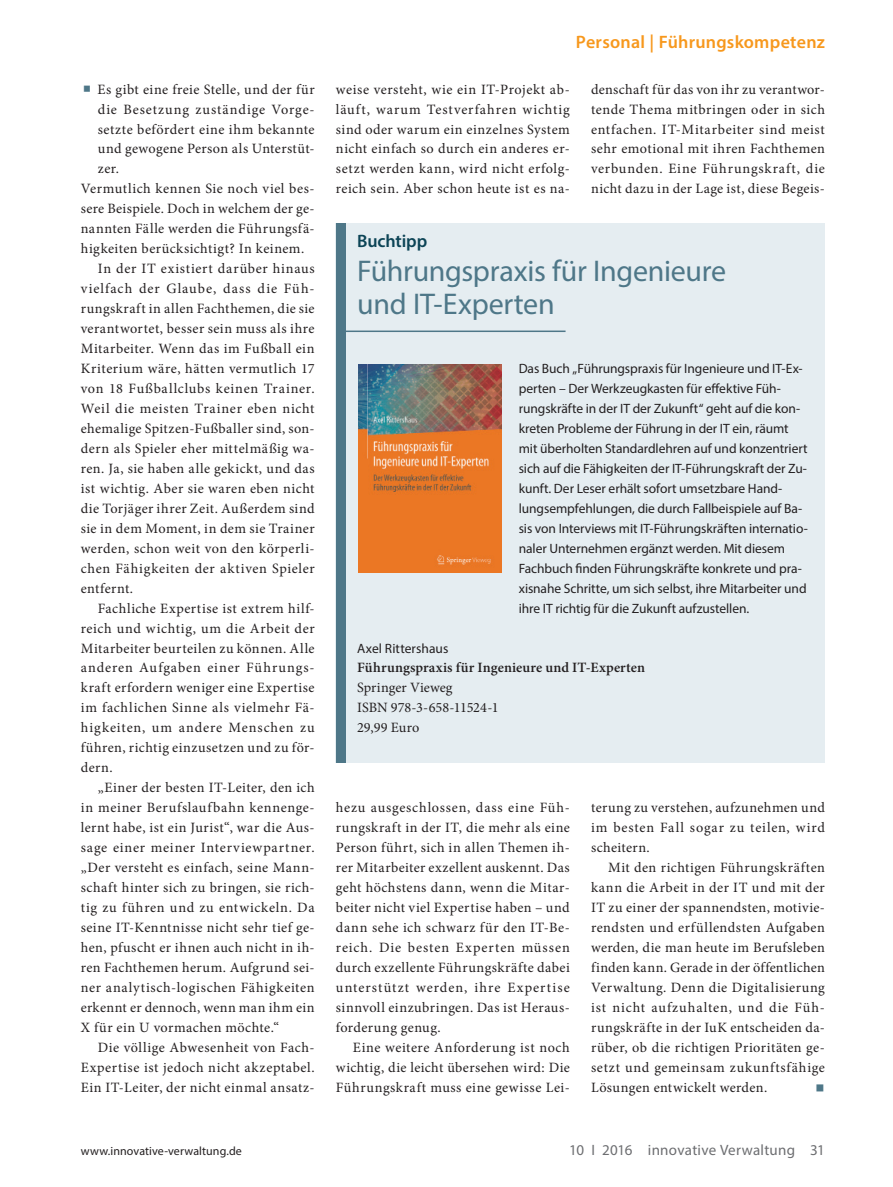
<style>
.page{position:relative;width:893px;height:1187px;background:#fff}
.page>*{position:absolute;margin:0;border:0;box-sizing:border-box;transform-origin:0 0}
.t1{font:30px/33px "Myriad Pro";letter-spacing:-.01em;color:#4e7788}
.t2{font:24px "Minion Pro";color:#4e7788}
.t3{font:600 18px "Myriad Pro";letter-spacing:.015em;color:#f7981d}
.t4{font:600 18px "Myriad Pro";letter-spacing:-.005em;color:#0c4456}
.t5{font:15px "Myriad Pro";letter-spacing:.015em;color:#6d6e71}
.t6{font:14.25px/20px "Minion Pro";letter-spacing:.035em;color:#231f20;text-align:justify}
.t7{font:14.25px "Minion Pro";letter-spacing:.06em;color:#231f20}
.t8{font:14.25px/20px "Minion Pro";color:#231f20}
.t9{font:600 14.25px "Minion Pro";letter-spacing:.01em;color:#231f20}
.t10{font:14.25px "Minion Pro";letter-spacing:.07em;color:#231f20}
.t11{font:14.25px "Minion Pro";letter-spacing:.065em;color:#231f20}
.t12{font:13.5px/20px "Myriad Pro";letter-spacing:-.005em;color:#231f20}
.t13{font:12px "Myriad Pro";letter-spacing:.005em;color:#231f20}
.s1{font-size:21px;color:#4e7788}
</style>
<div class="page">
<div style="left:336px;top:223px;width:489px;height:539px;background:#e5edf1"></div>
<hr style="left:344px;top:330px;width:222px;height:2px;background:#4e7788">
<div style="left:336px;top:223px;width:9px;height:539px;background:#4e7788"></div>
<img style="left:358px;top:364px;width:144px;height:208px">
<p class="t6" style="left:83px;top:80px;width:233px"><span class="s1">■</span> Es gibt eine freie Stelle, und der für</p>
<p class="t11" style="left:98px;top:103px;width:218px">die Besetzung zuständige Vorge-</p>
<p class="t6" style="left:98px;top:120px;width:218px">setzte befördert eine ihm bekannte</p>
<p class="t6" style="left:98px;top:140px;width:218px">und gewogene Person als Unterstüt-</p>
<p class="t6" style="left:98px;top:160px;width:23px">zer.</p>
<p class="t6" style="left:81px;top:180px;width:235px">Vermutlich kennen Sie noch viel bes-</p>
<p class="t6" style="left:81px;top:200px;width:235px">sere Beispiele. Doch in welchem der ge-</p>
<p class="t6" style="left:81px;top:220px;width:235px">nannten Fälle werden die Führungsfä-</p>
<p class="t6" style="left:81px;top:240px;width:225px">higkeiten berücksichtigt? In keinem.</p>
<p class="t6" style="left:98px;top:260px;width:218px">In der IT existiert darüber hinaus</p>
<p class="t10" style="left:81px;top:283px;width:235px">vielfach der Glaube, dass die Füh-</p>
<p class="t6" style="left:81px;top:300px;width:235px">rungskraft in allen Fachthemen, die sie</p>
<p class="t6" style="left:81px;top:320px;width:235px">verantwortet, besser sein muss als ihre</p>
<p class="t6" style="left:81px;top:340px;width:235px">Mitarbeiter. Wenn das im Fußball ein</p>
<p class="t6" style="left:81px;top:360px;width:235px">Kriterium wäre, hätten vermutlich 17</p>
<p class="t6" style="left:81px;top:380px;width:235px">von 18 Fußballclubs keinen Trainer.</p>
<p class="t6" style="left:81px;top:400px;width:235px">Weil die meisten Trainer eben nicht</p>
<p class="t6" style="left:81px;top:419px;width:235px">ehemalige Spitzen-Fußballer sind, son-</p>
<p class="t6" style="left:81px;top:439px;width:235px">dern als Spieler eher mittelmäßig wa-</p>
<p class="t6" style="left:81px;top:459px;width:235px">ren. Ja, sie haben alle gekickt, und das</p>
<p class="t6" style="left:81px;top:479px;width:235px">ist wichtig. Aber sie waren eben nicht</p>
<p class="t6" style="left:81px;top:499px;width:235px">die Torjäger ihrer Zeit. Außerdem sind</p>
<p class="t6" style="left:81px;top:519px;width:235px">sie in dem Moment, in dem sie Trainer</p>
<p class="t6" style="left:81px;top:539px;width:235px">werden, schon weit von den körperli-</p>
<p class="t6" style="left:81px;top:559px;width:235px">chen Fähigkeiten der aktiven Spieler</p>
<p class="t6" style="left:81px;top:579px;width:54px">entfernt.</p>
<p class="t6" style="left:98px;top:599px;width:218px">Fachliche Expertise ist extrem hilf-</p>
<p class="t6" style="left:81px;top:619px;width:235px">reich und wichtig, um die Arbeit der</p>
<p class="t6" style="left:81px;top:639px;width:235px">Mitarbeiter beurteilen zu können. Alle</p>
<p class="t7" style="left:81px;top:662px;width:235px">anderen Aufgaben einer Führungs-</p>
<p class="t6" style="left:81px;top:679px;width:235px">kraft erfordern weniger eine Expertise</p>
<p class="t6" style="left:81px;top:699px;width:235px">im fachlichen Sinne als vielmehr Fä-</p>
<p class="t7" style="left:81px;top:722px;width:235px">higkeiten, um andere Menschen zu</p>
<p class="t6" style="left:81px;top:739px;width:235px">führen, richtig einzusetzen und zu för-</p>
<p class="t6" style="left:81px;top:759px;width:33px">dern.</p>
<p class="t6" style="left:98px;top:779px;width:218px">„Einer der besten IT-Leiter, den ich</p>
<p class="t6" style="left:81px;top:799px;width:235px">in meiner Berufslaufbahn kennenge-</p>
<p class="t6" style="left:81px;top:818px;width:235px">lernt habe, ist ein Jurist“, war die Aus-</p>
<p class="t6" style="left:81px;top:838px;width:235px">sage einer meiner Interviewpartner.</p>
<p class="t6" style="left:81px;top:858px;width:235px">„Der versteht es einfach, seine Mann-</p>
<p class="t6" style="left:81px;top:878px;width:235px">schaft hinter sich zu bringen, sie rich-</p>
<p class="t6" style="left:81px;top:898px;width:235px">tig zu führen und zu entwickeln. Da</p>
<p class="t6" style="left:81px;top:918px;width:235px">seine IT-Kenntnisse nicht sehr tief ge-</p>
<p class="t6" style="left:81px;top:938px;width:235px">hen, pfuscht er ihnen auch nicht in ih-</p>
<p class="t6" style="left:81px;top:958px;width:235px">ren Fachthemen herum. Aufgrund sei-</p>
<p class="t6" style="left:81px;top:978px;width:235px">ner analytisch-logischen Fähigkeiten</p>
<p class="t6" style="left:81px;top:998px;width:235px">erkennt er dennoch, wenn man ihm ein</p>
<p class="t6" style="left:81px;top:1018px;width:200px">X für ein U vormachen möchte.“</p>
<p class="t6" style="left:98px;top:1038px;width:218px">Die völlige Abwesenheit von Fach-</p>
<p class="t6" style="left:81px;top:1058px;width:235px">Expertise ist jedoch nicht akzeptabel.</p>
<p class="t6" style="left:81px;top:1078px;width:235px">Ein IT-Leiter, der nicht einmal ansatz-</p>
<p class="t3" style="left:576px;top:34px;width:250px">Personal | Führungskompetenz</p>
<p class="t6" style="left:336px;top:80px;width:235px">weise versteht, wie ein IT-Projekt ab&shy;läuft, warum Testverfahren wichtig sind oder warum ein einzelnes System nicht einfach so durch ein anderes er&shy;setzt werden kann, wird nicht erfolg&shy;reich sein. Aber schon heute ist es na-</p>
<p class="t6" style="left:591px;top:80px;width:235px">denschaft für das von ihr zu verantwor&shy;tende Thema mitbringen oder in sich entfachen. IT-Mitarbeiter sind meist sehr emotional mit ihren Fachthemen verbunden. Eine Führungskraft, die nicht dazu in der Lage ist, diese Begeis-</p>
<p class="t4" style="left:357px;top:234px;width:71px">Buchtipp</p>
<h1 class="t1" style="left:357px;top:256px;width:370px">Führungspraxis für Ingenieure und IT-Experten</h1>
<p class="t12" style="left:519px;top:359px;width:291px">Das Buch „Führungspraxis für Ingenieure und IT-Ex&shy;perten – Der Werkzeugkasten für effektive Füh&shy;rungskräfte in der IT der Zukunft“ geht auf die kon&shy;kreten Probleme der Führung in der IT ein, räumt mit überholten Standardlehren auf und konzentriert sich auf die Fähigkeiten der IT-Führungskraft der Zu&shy;kunft. Der Leser erhält sofort umsetzbare Hand&shy;lungsempfehlungen, die durch Fallbeispiele auf Ba&shy;sis von Interviews mit IT-Führungskräften internatio&shy;naler Unternehmen ergänzt werden. Mit diesem Fachbuch finden Führungskräfte konkrete und pra&shy;xisnahe Schritte, um sich selbst, ihre Mitarbeiter und ihre IT richtig für die Zukunft aufzustellen.</p>
<p class="t12" style="left:357px;top:639px;width:93px">Axel Rittershaus</p>
<p class="t9" style="left:357px;top:662px;width:289px">Führungspraxis für Ingenieure und IT-Experten</p>
<p class="t8" style="left:357px;top:679px;width:143px">Springer Vieweg<br>ISBN 978-3-658-11524-1<br>29,99 Euro</p>
<p class="t6" style="left:336px;top:799px;width:235px">hezu ausgeschlossen, dass eine Füh&shy;rungskraft in der IT, die mehr als eine Person führt, sich in allen Themen ih&shy;rer Mitarbeiter exzellent auskennt. Das geht höchstens dann, wenn die Mitar&shy;beiter nicht viel Expertise haben – und dann sehe ich schwarz für den IT-Be&shy;reich. Die besten Experten müssen durch exzellente Führungskräfte dabei unterstützt werden, ihre Expertise sinnvoll einzubringen. Das ist Heraus&shy;forderung genug.</p>
<p class="t6" style="left:336px;top:1038px;width:235px;text-indent:17px">Eine weitere Anforderung ist noch wichtig, die leicht übersehen wird: Die Führungskraft muss eine gewisse Lei-</p>
<p class="t6" style="left:591px;top:799px;width:235px">terung zu verstehen, aufzunehmen und im besten Fall sogar zu teilen, wird scheitern.</p>
<p class="t6" style="left:591px;top:858px;width:235px;text-indent:17px">Mit den richtigen Führungskräften kann die Arbeit in der IT und mit der IT zu einer der spannendsten, motivie&shy;rendsten und erfüllendsten Aufgaben werden, die man heute im Berufsleben finden kann. Gerade in der öffentlichen Verwaltung. Denn die Digitalisierung ist nicht aufzuhalten, und die Füh&shy;rungskräfte in der IuK entscheiden da&shy;rüber, ob die richtigen Prioritäten ge&shy;setzt und gemeinsam zukunftsfähige Lösungen entwickelt werden.</p>
<h2 class="t2" style="left:815px;top:1076px;width:11px">■</h2>
<p class="t13" style="left:81px;top:1146px;width:163px">www.innovative-verwaltung.de</p>
<p class="t5" style="left:569px;top:1144px;width:257px">10 I 2016 innovative Verwaltung 31</p>
</div>
